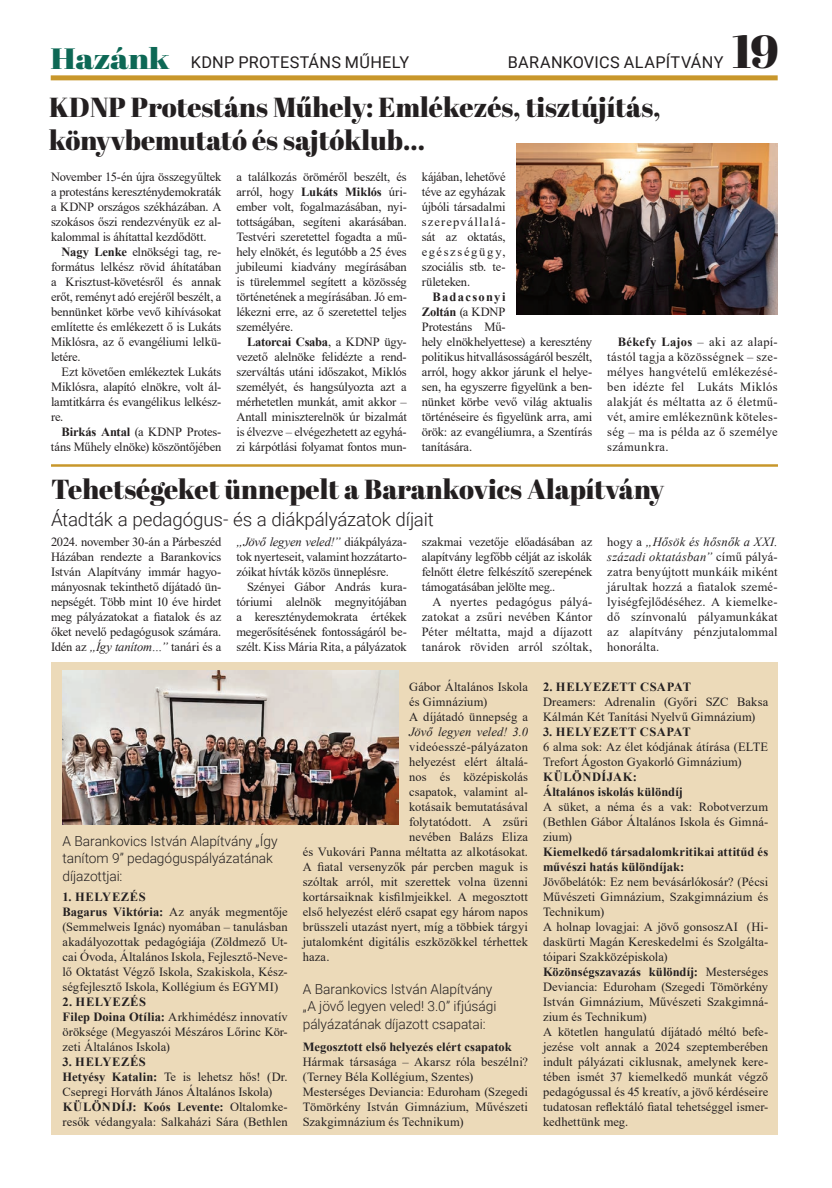
<style>
.page{position:relative;width:832px;height:1188px;background:#fff}
.page>*{position:absolute;margin:0;border:0;box-sizing:border-box;transform-origin:0 0}
.t1{font:46.25px "Abril Fatface";color:#231f20}
.t2{font:27.5px/33px "Abril Fatface";color:#231f20}
.t3{font:300 18.75px "Roboto";letter-spacing:-.01em;color:#231f20}
.t4{font:16.25px "Roboto";letter-spacing:.015em;color:#231f20}
.t5{font:300 13.75px/17.8px "Roboto";letter-spacing:-.005em;color:#231f20}
.t6{font:12.5px/15px "Times New Roman";color:#231f20;text-align:justify}
.t7{font:700 12.5px/15px "Times New Roman";letter-spacing:.01em;color:#231f20}
.t8{font:12.5px/15px "Times New Roman";letter-spacing:-.02em;color:#231f20;text-align:right}
.t9{font:700 12.5px "Times New Roman";letter-spacing:.035em;color:#231f20}
.t10{font:12.5px "Times New Roman";letter-spacing:.025em;color:#231f20}
.t11{font:italic 12.5px "Times New Roman";color:#231f20}
.s1{font-family:"Abril Fatface";font-size:29.38px;color:#0d6855}
.s2{font-weight:700}
.s3{font-style:italic}
</style>
<div class="page">
<div style="left:51px;top:662px;width:726px;height:472px;background:#ecdab9"></div>
<div style="left:51px;top:75px;width:726px;height:5px;background:#c8972b"></div>
<img style="left:516px;top:143px;width:261px;height:171px">
<hr style="left:51px;top:464px;width:726px;height:2px;background:#c8972b">
<img style="left:62px;top:670px;width:336px;height:154px">
<h3 class="t4" style="left:51px;top:51px;width:360px"><span class="s1">Hazánk</span> KDNP PROTESTÁNS MŰHELY</h3>
<h3 class="t4" style="left:507px;top:51px;width:217px">BARANKOVICS ALAPÍTVÁNY</h3>
<h1 class="t1" style="left:732px;top:19px;width:48px">19</h1>
<h2 class="t2" style="left:49px;top:90px;width:613px">KDNP Protestáns Műhely: Emlékezés, tisztújítás, könyvbemutató és sajtóklub…</h2>
<p class="t6" style="left:51px;top:168px;width:172px">November 15-én újra összegyűltek a protestáns kereszténydemokraták a KDNP országos székházában. A szokásos őszi rendezvényük ez al&shy;kalommal is áhítattal kezdődött.</p>
<p class="t6" style="left:51px;top:243px;width:172px;text-indent:11px"><span class="s2">Nagy Lenke</span> elnökségi tag, re&shy;formátus lelkész rövid áhítatában a Krisztust-követésről és annak erőt, reményt adó erejéről beszélt, a bennünket körbe vevő kihívásokat említette és emlékezett ő is Lukáts Miklósra, az ő evangéliumi lelkü&shy;letére.</p>
<p class="t6" style="left:51px;top:363px;width:172px;text-indent:11px">Ezt követően emlékeztek Lukáts Miklósra, alapító elnökre, volt ál&shy;lamtitkárra és evangélikus lelkész&shy;re.</p>
<p class="t8" style="left:51px;top:423px;width:172px"><span class="s2">Birkás Antal</span> (a KDNP Protes&shy;táns Műhely elnöke) köszöntőjében</p>
<p class="t6" style="left:421px;top:168px;width:85px">kájában, lehetővé téve az egyházak újbóli társadalmi szerepvállalá&shy;sát az oktatás, egészségügy, szociális stb. te&shy;rületeken.</p>
<p class="t6" style="left:421px;top:288px;width:172px;text-align:left;text-indent:11px"><span class="s2">Badacsonyi<br>Zoltán</span> (a KDNP<br>Protestáns Mű-<br>hely elnökhelyettese) a keresztény politikus hitvallásosságáról beszélt, arról, hogy akkor járunk el helye&shy;sen, ha egyszerre figyelünk a ben&shy;nünket körbe vevő világ aktualis történéseire és figyelünk arra, ami örök: az evangéliumra, a Szentírás tanítására.</p>
<p class="t6" style="left:236px;top:168px;width:172px">a találkozás öröméről beszélt, és arról, hogy <span class="s2">Lukáts Miklós</span> úri&shy;ember volt, fogalmazásában, nyi&shy;tottságában, segíteni akarásában.<br>Testvéri szeretettel fogadta a mű&shy;hely elnökét, és legutóbb a 25 éves jubileumi kiadvány megírásában is türelemmel segített a közösség történetének a megírásában. Jó em&shy;lékezni erre, az ő szeretettel teljes személyére.</p>
<p class="t6" style="left:236px;top:333px;width:172px;text-indent:11px"><span class="s2">Latorcai Csaba</span>, a KDNP ügy&shy;vezető alelnöke felidézte a rend&shy;szerváltás utáni időszakot, Miklós személyét, és hangsúlyozta azt a mérhetetlen munkát, amit akkor – Antall miniszterelnök úr bizalmát is élvezve – elvégezhetett az egyhá&shy;zi kárpótlási folyamat fontos mun-</p>
<p class="t6" style="left:607px;top:333px;width:172px;text-indent:11px"><span class="s2">Békefy Lajos</span> – aki az alapí&shy;tástól tagja a közösségnek – sze&shy;mélyes hangvételű emlékezésé&shy;ben idézte fel Lukáts Miklós alakját és méltatta az ő életmű&shy;vét, amire emlékeznünk köteles&shy;ség – ma is példa az ő személye számunkra.</p>
<h2 class="t2" style="left:51px;top:472px;width:614px">Tehetségeket ünnepelt a Barankovics Alapítvány</h2>
<h3 class="t3" style="left:51px;top:506px;width:384px">Átadták a pedagógus- és a diákpályázatok díjait</h3>
<p class="t6" style="left:51px;top:533px;width:172px">2024. november 30-án a Párbeszéd Házában rendezte a Barankovics István Alapítvány immár hagyo&shy;mányosnak tekinthető díjátadó ün&shy;nepségét. Több mint 10 éve hirdet meg pályázatokat a fiatalok és az őket nevelő pedagógusok számára.<br>Idén az <span class="s3">„Így tanítom…”</span> tanári és a</p>
<p class="t6" style="left:236px;top:533px;width:172px"><span class="s3">„Jövő legyen veled!”</span> diákpályáza&shy;tok nyerteseit, valamint hozzátarto&shy;zóikat hívták közös ünneplésre.</p>
<p class="t6" style="left:422px;top:533px;width:172px">szakmai vezetője előadásában az alapítvány legfőbb célját az iskolák felnőtt életre felkészítő szerepének támogatásában jelölte meg..</p>
<p class="t6" style="left:421px;top:593px;width:172px;text-indent:11px">A nyertes pedagógus pályá&shy;zatokat a zsűri nevében Kántor Péter méltatta, majd a díjazott tanárok röviden arról szóltak,</p>
<p class="t6" style="left:607px;top:533px;width:172px">hogy a <span class="s3">„Hősök és hősnők a XXI. századi oktatásban”</span> című pályá&shy;zatra benyújtott munkáik miként járultak hozzá a fiatalok szemé&shy;lyiségfejlődéséhez. A kiemelke&shy;dő színvonalú pályamunkákat az alapítvány pénzjutalommal honorálta.</p>
<p class="t6" style="left:236px;top:578px;width:172px;text-indent:11px">Szényei Gábor András kura&shy;tóriumi alelnök megnyitójában a kereszténydemokrata értékek megerősítésének fontosságáról be&shy;szélt. Kiss Mária Rita, a pályázatok</p>
<p class="t5" style="left:62px;top:831px;width:216px">A Barankovics István Alapítvány „Így tanítom 9” pedagóguspályázatának díjazottjai:</p>
<p class="t6" style="left:62px;top:888px;width:227px;text-align:left"><span class="s2">1. HELYEZÉS<br>Bagarus Viktória:</span> Az anyák megmentője (Semmelweis Ignác) nyomában – tanulásban akadályozottak pedagógiája (Zöldmező Ut&shy;cai Óvoda, Általános Iskola, Fejlesztő-Neve&shy;lő Oktatást Végző Iskola, Szakiskola, Kész&shy;ségfejlesztő Iskola, Kollégium és EGYMI)</p>
<p class="t6" style="left:62px;top:993px;width:227px;text-align:left"><span class="s2">2. HELYEZÉS<br>Filep Doina Otília:</span> Arkhimédész innovatív öröksége (Megyaszói Mészáros Lőrinc Kör&shy;zeti Általános Iskola)</p>
<p class="t6" style="left:62px;top:1053px;width:227px;text-align:left"><span class="s2">3. HELYEZÉS<br>Hetyésy Katalin:</span> Te is lehetsz hős! (Dr.<br>Csepregi Horváth János Általános Iskola)<br><span class="s2">KÜLÖNDÍJ: Koós Levente:</span> Oltalomke&shy;resők védangyala: Salkaházi Sára (Bethlen</p>
<p class="t6" style="left:409px;top:678px;width:120px;text-align:left">Gábor Általános Iskola és Gimnázium)<br>A díjátadó ünnepség a</p>
<p class="t11" style="left:409px;top:723px;width:120px">Jövő legyen veled! 3.0</p>
<p class="t10" style="left:409px;top:737px;width:120px">videóesszé-pályázaton</p>
<p class="t6" style="left:409px;top:753px;width:120px">helyezést elért általá-</p>
<p class="t6" style="left:409px;top:768px;width:120px">nos és középiskolás</p>
<p class="t6" style="left:409px;top:783px;width:120px">csapatok, valamint al-</p>
<p class="t6" style="left:409px;top:798px;width:120px">kotásaik bemutatásával</p>
<p class="t6" style="left:409px;top:813px;width:120px">folytatódott. A zsűri</p>
<p class="t6" style="left:409px;top:828px;width:120px">nevében Balázs Eliza</p>
<p class="t6" style="left:303px;top:843px;width:227px">és Vukovári Panna méltatta az alkotásokat.</p>
<p class="t6" style="left:303px;top:858px;width:227px">A fiatal versenyzők pár percben maguk is</p>
<p class="t6" style="left:303px;top:873px;width:227px">szóltak arról, mit szerettek volna üzenni</p>
<p class="t6" style="left:303px;top:888px;width:227px">kortársaiknak kisfilmjeikkel. A megosztott</p>
<p class="t6" style="left:303px;top:903px;width:227px">első helyezést elérő csapat egy három napos</p>
<p class="t6" style="left:303px;top:918px;width:227px">brüsszeli utazást nyert, míg a többiek tárgyi</p>
<p class="t6" style="left:303px;top:933px;width:227px">jutalomként digitális eszközökkel térhettek</p>
<p class="t6" style="left:303px;top:948px;width:28px">haza.</p>
<p class="t5" style="left:303px;top:979px;width:195px">A Barankovics István Alapítvány „A jövő legyen veled! 3.0” ifjúsági pályázatának díjazott csapatai:</p>
<p class="t7" style="left:303px;top:1038px;width:210px">Megosztott első helyezés elért csapatok</p>
<p class="t6" style="left:303px;top:1053px;width:227px;text-align:left">Hármak társasága – Akarsz róla beszélni? (Terney Béla Kollégium, Szentes)<br>Mesterséges Deviancia: Eduroham (Szegedi Tömörkény István Gimnázium, Művészeti Szakgimnázium és Technikum)</p>
<p class="t9" style="left:543px;top:677px;width:150px">2. HELYEZETT CSAPAT</p>
<p class="t6" style="left:543px;top:693px;width:227px">Dreamers: Adrenalin (Győri SZC Baksa<br>Kálmán Két Tanítási Nyelvű Gimnázium)</p>
<p class="t9" style="left:543px;top:722px;width:149px">3. HELYEZETT CSAPAT</p>
<p class="t6" style="left:543px;top:738px;width:227px">6 alma sok: Az élet kódjának átírása (ELTE<br>Trefort Ágoston Gyakorló Gimnázium)</p>
<p class="t7" style="left:543px;top:768px;width:141px">KÜLÖNDÍJAK:<br>Általános iskolás különdíj</p>
<p class="t6" style="left:543px;top:798px;width:227px">A süket, a néma és a vak: Robotverzum (Bethlen Gábor Általános Iskola és Gimná&shy;zium)</p>
<p class="t7" style="left:543px;top:843px;width:227px">Kiemelkedő társadalomkritikai attitűd és művészi hatás különdíjak:</p>
<p class="t6" style="left:543px;top:873px;width:227px;text-align:left">Jövőbelátók: Ez nem bevásárlókosár? (Pécsi Művészeti Gimnázium, Szakgimnázium és Technikum)<br>A holnap lovagjai: A jövő gonsoszAI (Hi&shy;daskürti Magán Kereskedelmi és Szolgálta&shy;tóipari Szakközépiskola)<br><span class="s2">Közönségszavazás különdíj:</span> Mesterséges Deviancia: Eduroham (Szegedi Tömörkény István Gimnázium, Művészeti Szakgimná&shy;zium és Technikum)<br>A kötetlen hangulatú díjátadó méltó befe&shy;jezése volt annak a 2024 szeptemberében indult pályázati ciklusnak, amelynek kere&shy;tében ismét 37 kiemelkedő munkát végző pedagógussal és 45 kreatív, a jövő kérdéseire tudatosan reflektáló fiatal tehetséggel ismer&shy;kedhettünk meg.</p>
</div>
